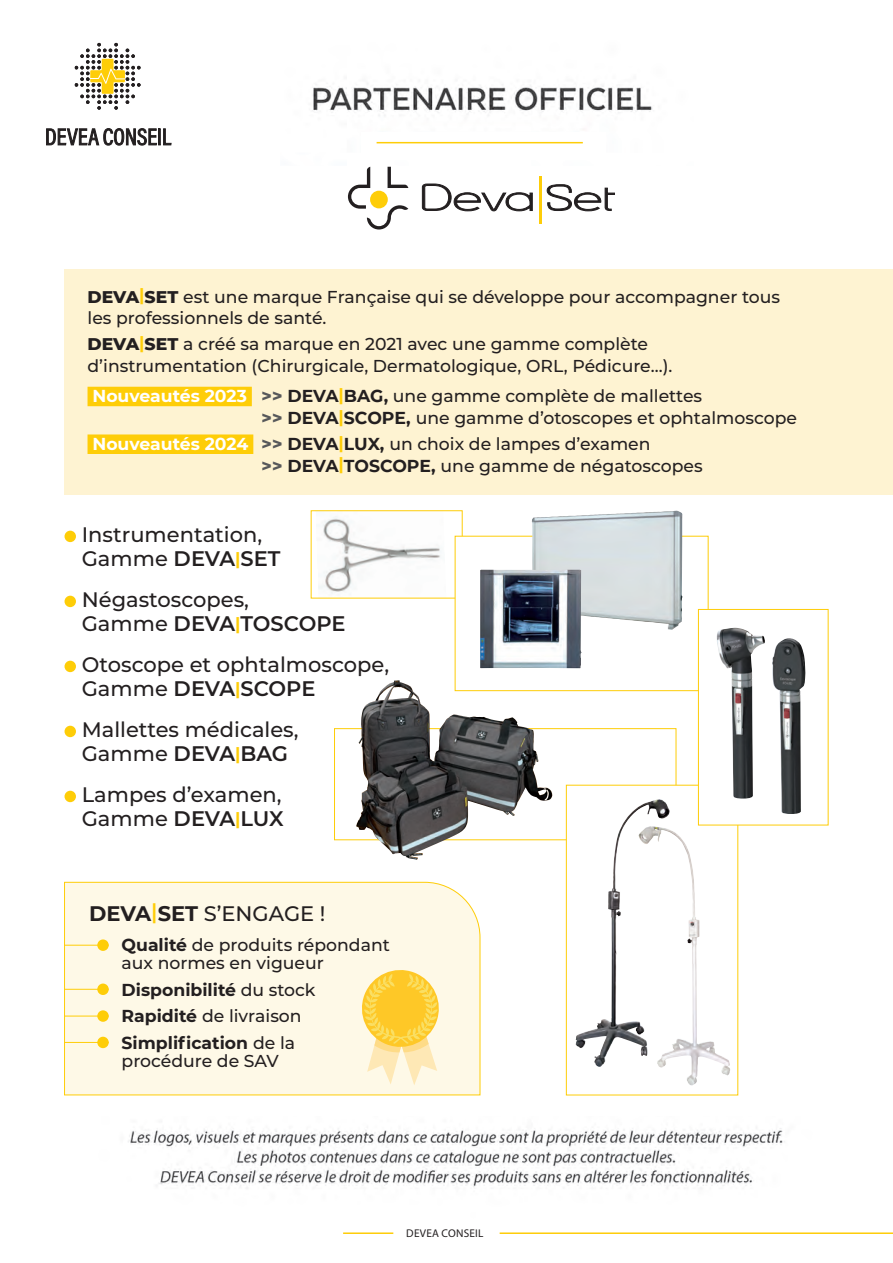
<style>
.page{position:relative;width:893px;height:1263px;background:#fff}
.page>*{position:absolute;margin:0;border:0;box-sizing:border-box;transform-origin:0 0}
.t1{font:500 21px/24px "Montserrat";color:#231f20}
.t2{font:500 17.25px/21.8px "Montserrat";color:#231f20}
.t3{font:700 17.25px "Montserrat";color:#231f20}
.t4{font:11.25px "Myriad Pro";letter-spacing:.02em;color:#231f20}
.s1{font-weight:800}
.s2{font-weight:700;color:#fecd08}
.s3{font-weight:700;color:#fff}
.s4{font-weight:800;color:#57585a}
.s5{font-weight:700}
.s6{font-weight:600}
.s7{font-weight:700;font-size:17.25px;color:#fecd08}
.s8{font-weight:600;color:#fecd08}
.s9{font-weight:500}
</style>
<div class="page">
<hr style="left:500px;top:1232px;width:393px;height:2px;background:#fecd08">
<hr style="left:343px;top:1232px;width:50px;height:2px;background:#fecd08">
<div style="left:64px;top:881px;width:417px;height:215px;background:#fef9e7"></div>
<hr style="left:64px;top:945px;width:45px;height:1px;background:#fecd08">
<div style="left:97px;top:939px;width:12px;height:12px;background:#fecd08;border-radius:50%"></div>
<hr style="left:64px;top:989px;width:45px;height:1px;background:#fecd08">
<div style="left:97px;top:983px;width:12px;height:12px;background:#fecd08;border-radius:50%"></div>
<hr style="left:64px;top:1016px;width:45px;height:1px;background:#fecd08">
<div style="left:97px;top:1010px;width:12px;height:12px;background:#fecd08;border-radius:50%"></div>
<hr style="left:64px;top:1042px;width:45px;height:1px;background:#fecd08">
<div style="left:97px;top:1037px;width:12px;height:11px;background:#fecd08;border-radius:50%"></div>
<svg style="left:46px;top:128px;width:126px;height:18px"></svg>
<svg style="left:75px;top:43px;width:66px;height:67px"></svg>
<img style="left:312px;top:83px;width:341px;height:33px">
<img style="left:128px;top:1128px;width:657px;height:61px">
<div style="left:65px;top:269px;width:828px;height:225px;background:#fef3d2"></div>
<img style="left:318px;top:516px;width:123px;height:78px">
<div style="left:311px;top:510px;width:151px;height:88px;border:1px solid #fecd08"></div>
<div style="left:65px;top:531px;width:11px;height:11px;background:#fecd08;border-radius:50%"></div>
<div style="left:65px;top:596px;width:11px;height:11px;background:#fecd08;border-radius:50%"></div>
<div style="left:65px;top:661px;width:11px;height:11px;background:#fecd08;border-radius:50%"></div>
<div style="left:65px;top:726px;width:11px;height:11px;background:#fecd08;border-radius:50%"></div>
<div style="left:65px;top:791px;width:11px;height:11px;background:#fecd08;border-radius:50%"></div>
<div style="left:88px;top:387px;width:164px;height:19px;background:#fecd08"></div>
<div style="left:88px;top:434px;width:165px;height:20px;background:#fecd08"></div>
<svg style="left:334px;top:728px;width:342px;height:112px"></svg>
<div style="left:455px;top:536px;width:253px;height:155px;background:#fff;border:1px solid #fecd08"></div>
<img style="left:532px;top:511px;width:150px;height:119px">
<img style="left:480px;top:570px;width:102px;height:98px">
<svg style="left:357px;top:965px;width:87px;height:120px;background:#fde28f"></svg>
<svg style="left:421px;top:183px;width:112px;height:29px"></svg>
<hr style="left:539px;top:176px;width:2px;height:48px;background:#fecd08">
<svg style="left:546px;top:184px;width:69px;height:28px"></svg>
<svg style="left:348px;top:167px;width:60px;height:63px"></svg>
<div style="left:566px;top:785px;width:172px;height:310px;background:#fff;border:1px solid #fecd08"></div>
<img style="left:576px;top:800px;width:78px;height:267px">
<img style="left:639px;top:826px;width:54px;height:243px">
<img style="left:356px;top:680px;width:79px;height:180px">
<div style="left:698px;top:609px;width:130px;height:216px;background:#fff;border:1px solid #fecd08"></div>
<img style="left:772px;top:638px;width:34px;height:176px">
<img style="left:716px;top:628px;width:49px;height:170px">
<hr style="left:377px;top:142px;width:206px;height:1px;background:#fecd08">
<p class="t2" style="left:88px;top:285px;width:694px"><span class="s1">DEVA</span><span class="s2">|</span><span class="s1">SET</span> est une marque Française qui se développe pour accompagner tous les professionnels de santé.</p>
<p class="t2" style="left:88px;top:333px;width:586px"><span class="s1">DEVA</span><span class="s2">|</span><span class="s1">SET</span> a créé sa marque en 2021 avec une gamme complète d’instrumentation (Chirurgicale, Dermatologique, ORL, Pédicure…).</p>
<p class="t2" style="left:262px;top:385px;width:537px;text-indent:-169px"><span class="s3">Nouveautés 2023</span> <span class="s4">&gt;&gt;</span> <span class="s5">DEVA</span><span class="s2">|</span><span class="s5">BAG,</span> une gamme complète de mallettes<br><span class="s4">&gt;&gt;</span> <span class="s5">DEVA</span><span class="s2">|</span><span class="s5">SCOPE,</span> une gamme d’otoscopes et ophtalmoscope</p>
<p class="t2" style="left:262px;top:432px;width:443px;text-indent:-169px"><span class="s3">Nouveautés 2024</span> <span class="s4">&gt;&gt;</span> <span class="s5">DEVA</span><span class="s2">|</span><span class="s5">LUX,</span> un choix de lampes d’examen<br><span class="s4">&gt;&gt;</span> <span class="s5">DEVA</span><span class="s2">|</span><span class="s5">TOSCOPE,</span> une gamme de négatoscopes</p>
<p class="t1" style="left:82px;top:522px;width:200px">Instrumentation,<br>Gamme <span class="s6">DEVA</span><span class="s7">|</span><span class="s6">SET</span></p>
<p class="t1" style="left:82px;top:587px;width:265px">Négastoscopes,<br>Gamme <span class="s6">DEVA</span><span class="s7">|</span><span class="s6">TOSCOPE</span></p>
<p class="t1" style="left:82px;top:652px;width:309px">Otoscope et ophtalmoscope,<br>Gamme <span class="s6">DEVA</span><span class="s7">|</span><span class="s6">SCOPE</span></p>
<p class="t1" style="left:82px;top:717px;width:218px">Mallettes médicales,<br>Gamme <span class="s6">DEVA</span><span class="s7">|</span><span class="s6">BAG</span></p>
<p class="t1" style="left:82px;top:782px;width:203px">Lampes d’examen,<br>Gamme <span class="s6">DEVA</span><span class="s7">|</span><span class="s6">LUX</span></p>
<p class="t1" style="left:89px;top:900px;width:238px"><span class="s5">DEVA</span><span class="s8">|</span><span class="s5">SET</span> S’ENGAGE !</p>
<p class="t2" style="left:122px;top:935px;width:270px;line-height:18px"><span class="s5">Qualité</span> de produits répondant aux normes en vigueur</p>
<p class="t3" style="left:122px;top:977px;width:195px">Disponibilité <span class="s9">du stock</span></p>
<p class="t2" style="left:122px;top:1004px;width:182px"><span class="s5">Rapidité</span> de livraison</p>
<p class="t2" style="left:122px;top:1033px;width:175px;line-height:18px"><span class="s5">Simplification</span> de la procédure de SAV</p>
<p class="t4" style="left:406px;top:1226px;width:79px">DEVEA CONSEIL</p>
</div>
